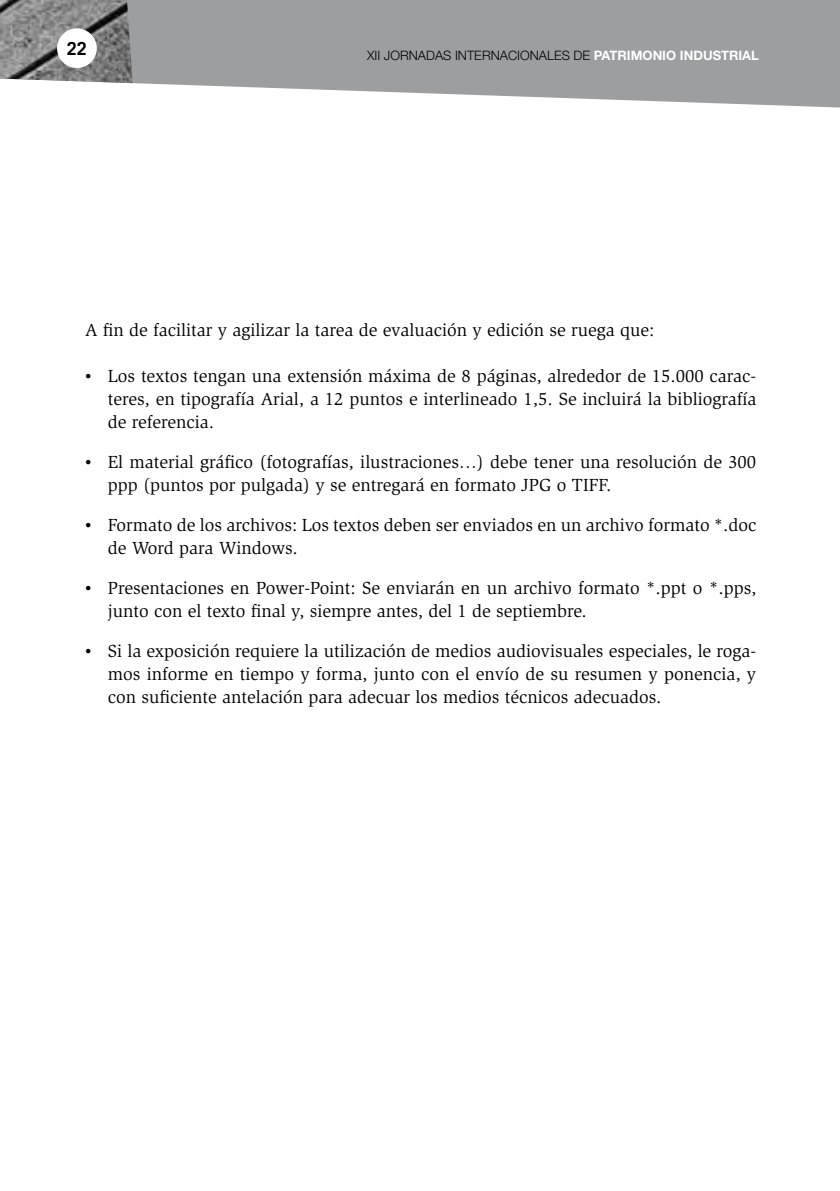
<style>
.page{position:relative;width:840px;height:1191px;background:#fff}
.page>*{position:absolute;margin:0;border:0;box-sizing:border-box;transform-origin:0 0}
.t1{font:18px/23px "Slimbach Std";color:#000}
.t2{font:700 18px "Trade Gothic LT Std";color:#000}
.t3{font:300 13px "Helvetica Neue LT Std";color:#000}
.s1{font-weight:700;color:#fff}
.s2{font-family:"Times New Roman"}
</style>
<div class="page">
<svg style="left:130px;top:0;width:709px;height:107px;background:#a6a8a9"></svg>
<img style="left:0;top:0;width:133px;height:83px">
<div style="left:57px;top:28px;width:40px;height:40px;background:#fff;border-radius:50%"></div>
<p class="t2" style="left:67px;top:37px;width:22px">22</p>
<p class="t3" style="left:367px;top:48px;width:393px">XII JORNADAS INTERNACIONALES DE <span class="s1">PATRIMONIO INDUSTRIAL</span></p>
<p class="t1" style="left:85px;top:319px;width:570px">A fin de facilitar y agilizar la tarea de evaluación y edición se ruega que:</p>
<p class="t1" style="left:108px;top:365px;width:649px;text-align:justify;text-indent:-23px"><span class="s2">•</span> Los textos tengan una extensión máxima de 8 páginas, alrededor de 15.000 carac&shy;teres, en tipografía Arial, a 12 puntos e interlineado 1,5. Se incluirá la bibliografía de referencia.</p>
<p class="t1" style="left:108px;top:451px;width:649px;text-indent:-23px"><span class="s2">•</span> El material gráfico (fotografías, ilustraciones…) debe tener una resolución de 300 ppp (puntos por pulgada) y se entregará en formato JPG o TIFF.</p>
<p class="t1" style="left:108px;top:514px;width:650px;text-indent:-23px"><span class="s2">•</span> Formato de los archivos: Los textos deben ser enviados en un archivo formato *.doc de Word para Windows.</p>
<p class="t1" style="left:108px;top:577px;width:649px;text-indent:-23px"><span class="s2">•</span> Presentaciones en Power-Point: Se enviarán en un archivo formato *.ppt o *.pps, junto con el texto final y, siempre antes, del 1 de septiembre.</p>
<p class="t1" style="left:108px;top:640px;width:649px;text-align:justify;text-indent:-23px"><span class="s2">•</span> Si la exposición requiere la utilización de medios audiovisuales especiales, le roga&shy;mos informe en tiempo y forma, junto con el envío de su resumen y ponencia, y con suficiente antelación para adecuar los medios técnicos adecuados.</p>
</div>
